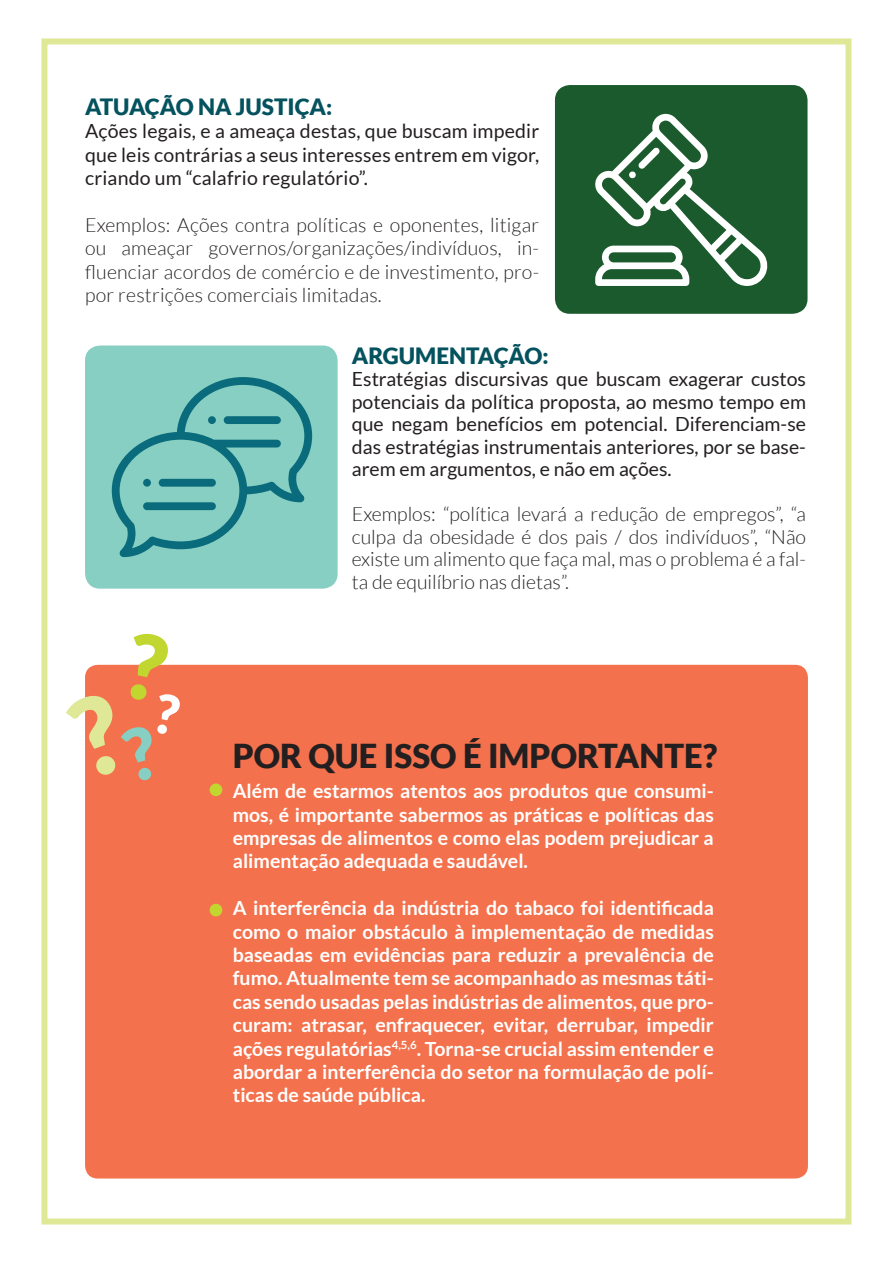
<style>
.page{position:relative;width:893px;height:1263px;background:#fff}
.page>*{position:absolute;margin:0;border:0;box-sizing:border-box;transform-origin:0 0}
.t1{font:900 33px "Lato";color:#231f20}
.t2{font:900 22.5px "Lato";color:#04525e}
.t3{font:700 19.5px/23.4px "Lato";color:#fff;text-align:justify}
.t4{font:300 19.5px/22.5px "Lato";color:#231f20;text-align:justify}
.t5{font:19.5px/22.5px "Lato";letter-spacing:.005em;color:#231f20;text-align:justify}
</style>
<div class="page">
<div style="left:41px;top:38px;width:810px;height:1186px;border:6px solid #dfe897"></div>
<div style="left:85px;top:665px;width:723px;height:513px;background:#f3714c;border-radius:13px"></div>
<div style="left:87px;top:348px;width:248px;height:238px;background:#87cfc2;border-radius:13px"></div>
<div style="left:85px;top:345px;width:253px;height:244px;border:4px solid #87cfc2;border-radius:13px"></div>
<div style="left:557px;top:87px;width:248px;height:225px;background:#1b5a2d;border-radius:13px"></div>
<div style="left:555px;top:85px;width:252px;height:229px;border:4px solid #1b5a2d;border-radius:13px"></div>
<svg style="left:595px;top:114px;width:173px;height:172px"></svg>
<svg style="left:112px;top:377px;width:200px;height:180px"></svg>
<div style="left:159px;top:479px;width:57px;height:8px;background:#096b7b;border-radius:4px"></div>
<div style="left:143px;top:502px;width:73px;height:8px;background:#096b7b;border-radius:4px"></div>
<div style="left:224px;top:416px;width:57px;height:8px;background:#096b7b;border-radius:4px"></div>
<div style="left:210px;top:783px;width:12px;height:13px;background:#c1d72f;border-radius:50%"></div>
<div style="left:210px;top:904px;width:12px;height:12px;background:#c1d72f;border-radius:50%"></div>
<svg style="left:85px;top:664px;width:97px;height:13px"></svg>
<p class="t2" style="left:85px;top:93px;width:249px">ATUAÇÃO NA JUSTIÇA:</p>
<p class="t5" style="left:85px;top:119px;width:456px;line-height:23.4px">Ações legais, e a ameaça destas, que buscam impedir que leis contrárias a seus interesses entrem em vigor, criando um “calafrio regulatório”.</p>
<p class="t4" style="left:85px;top:213px;width:456px;line-height:23.4px">Exemplos: Ações contra políticas e oponentes, litigar ou ameaçar governos/organizações/indivíduos, in&shy;fluenciar acordos de comércio e de investimento, pro&shy;por restrições comerciais limitadas.</p>
<p class="t2" style="left:352px;top:342px;width:198px">ARGUMENTAÇÃO:</p>
<p class="t5" style="left:352px;top:368px;width:456px">Estratégias discursivas que buscam exagerar custos potenciais da política proposta, ao mesmo tempo em que negam benefícios em potencial. Diferenciam-se das estratégias instrumentais anteriores, por se base&shy;arem em argumentos, e não em ações.</p>
<p class="t4" style="left:352px;top:503px;width:456px">Exemplos: “política levará a redução de empregos”, “a culpa da obesidade é dos pais / dos indivíduos”, “Não existe um alimento que faça mal, mas o problema é a fal&shy;ta de equilíbrio nas dietas”.</p>
<h1 class="t1" style="left:233px;top:736px;width:486px">POR QUE ISSO É IMPORTANTE?</h1>
<p class="t3" style="left:233px;top:779px;width:483px">Além de estarmos atentos aos produtos que consumi&shy;mos, é importante sabermos as práticas e políticas das empresas de alimentos e como elas podem prejudicar a alimentação adequada e saudável.</p>
<p class="t3" style="left:233px;top:896px;width:483px">A interferência da indústria do tabaco foi identificada como o maior obstáculo à implementação de medidas baseadas em evidências para reduzir a prevalência de fumo. Atualmente tem se acompanhado as mesmas táti&shy;cas sendo usadas pelas indústrias de alimentos, que pro&shy;curam: atrasar, enfraquecer, evitar, derrubar, impedir ações regulatórias<sup>4,5,6</sup>. Torna-se crucial assim entender e abordar a interferência do setor na formulação de polí&shy;ticas de saúde pública.</p>
</div>
